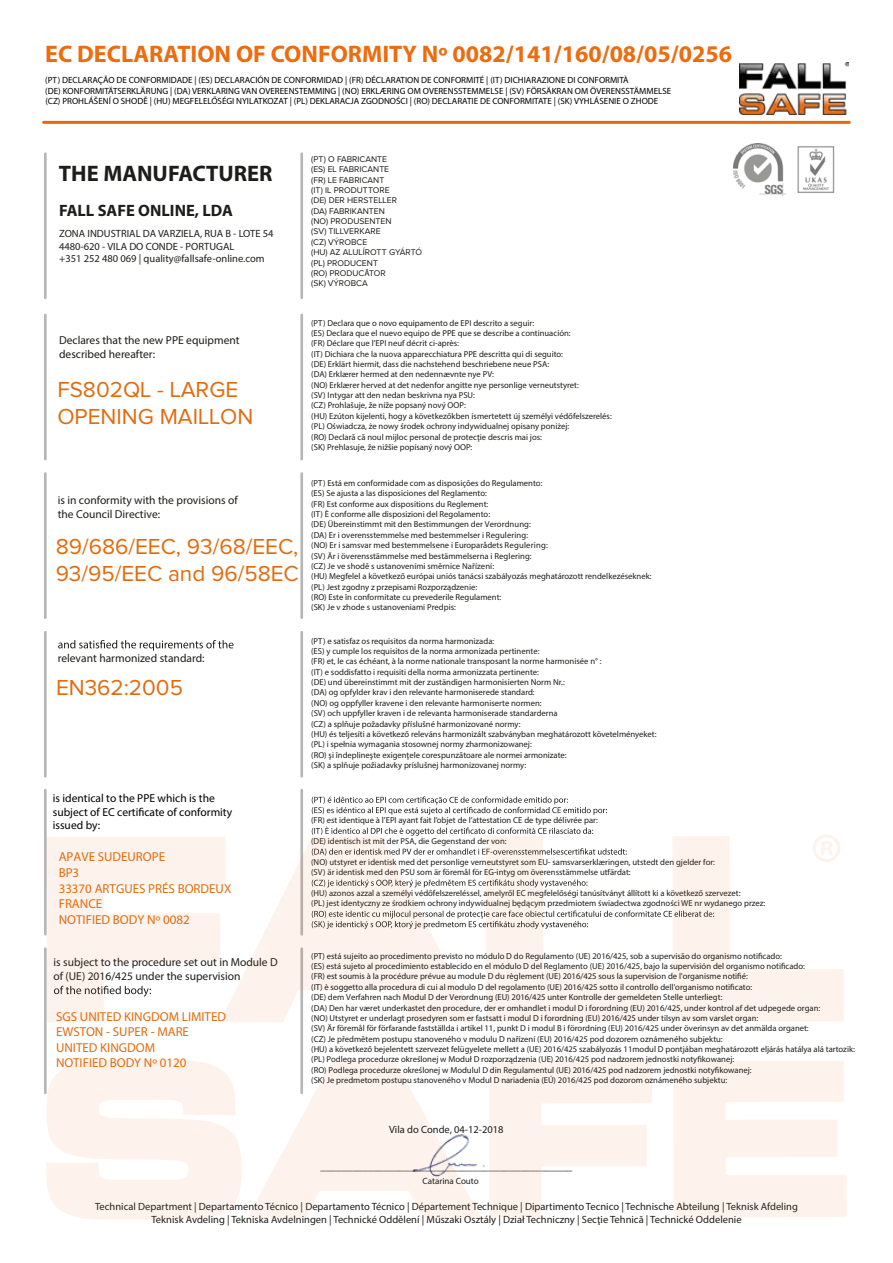
<style>
.page{position:relative;width:893px;height:1263px;background:#fff}
.page>*{position:absolute;margin:0;border:0;box-sizing:border-box;transform-origin:0 0}
.t1{font:700 24px "Myriad Pro";color:#ed6c0f}
.t2{font:22.5px/27px "Proxima Nova";color:#e26b0e}
.t3{font:700 22.5px "Myriad Pro";color:#1d1d1b}
.t4{font:700 16.5px "Myriad Pro";color:#1d1d1b}
.t5{font:12.9px/15.6px "Myriad Pro";color:#e26b0e}
.t6{font:11.55px/13.8px "Myriad Pro";color:#1d1d1b}
.t7{font:11.55px/13.8px "Myriad Pro";color:#000}
.t8{font:10.5px/12.6px "Myriad Pro";color:#1d1d1b}
.t9{font:9px/10.8px "Myriad Pro";color:#000}
.t10{font:9px "Myriad Pro";color:#1d1d1b}
.t11{font:8.7px/10.4px "Myriad Pro";color:#1d1d1b}
.t12{font:8.7px/10.4px "Proxima Nova";color:#1d1d1b}
.s1{color:#ed6c10}
.s2{font-family:"Myriad Pro"}
</style>
<div class="page">
<hr style="left:44px;top:121px;width:805px;height:3px;background:#e26b0e">
<hr style="left:300px;top:315px;width:3px;height:144px;background:#b7b6b6">
<hr style="left:300px;top:154px;width:3px;height:144px;background:#b7b6b6">
<hr style="left:44px;top:154px;width:3px;height:144px;background:#b7b6b6">
<hr style="left:44px;top:315px;width:3px;height:144px;background:#b7b6b6">
<hr style="left:300px;top:473px;width:3px;height:145px;background:#b7b6b6">
<hr style="left:44px;top:473px;width:3px;height:145px;background:#b7b6b6">
<hr style="left:44px;top:632px;width:3px;height:144px;background:#b7b6b6">
<hr style="left:300px;top:632px;width:3px;height:144px;background:#b7b6b6">
<svg style="left:58px;top:640px;width:176px;height:11px"></svg>
<svg style="left:312px;top:796px;width:295px;height:19px"></svg>
<hr style="left:300px;top:790px;width:3px;height:144px;background:#b7b6b6">
<hr style="left:44px;top:790px;width:3px;height:144px;background:#b7b6b6">
<hr style="left:300px;top:949px;width:3px;height:144px;background:#b7b6b6">
<hr style="left:44px;top:949px;width:3px;height:144px;background:#b7b6b6">
<img style="left:740px;top:62px;width:109px;height:52px">
<svg style="left:47px;top:827px;width:797px;height:195px"></svg>
<svg style="left:489px;top:1061px;width:163px;height:156px"></svg>
<svg style="left:674px;top:1061px;width:173px;height:156px"></svg>
<svg style="left:46px;top:1060px;width:435px;height:159px"></svg>
<img style="left:733px;top:144px;width:102px;height:51px">
<img style="left:389px;top:1131px;width:115px;height:56px">
<h1 class="t1" style="left:45px;top:38px;width:688px">EC DECLARATION OF CONFORMITY <span class="s1">Nº 0082/141/160/08/05/0256</span></h1>
<p class="t9" style="left:45px;top:74px;width:627px">(PT) DECLARAÇÃO DE CONFORMIDADE | (ES) DECLARACIÓN DE CONFORMIDAD | (FR) DÉCLARATION DE CONFORMITÉ | (IT) DICHIARAZIONE DI CONFORMITÀ<br>(DE) KONFORMITÄTSERKLÄRUNG | (DA) VERKLARING VAN OVEREENSTEMMING | (NO) ERKLÆRING OM OVERENSSTEMMELSE | (SV) FÖRSÄKRAN OM ÖVERENSSTÄMMELSE (CZ) PROHLÁŠENÍ O SHODĚ | (HU) MEGFELELŐSÉGI NYILATKOZAT | (PL) DEKLARACJA ZGODNOŚCI | (RO) DECLARATIE DE CONFORMITATE | (SK) VYHLÁSENIE O ZHODE</p>
<h2 class="t3" style="left:59px;top:159px;width:215px">THE MANUFACTURER</h2>
<h3 class="t4" style="left:59px;top:199px;width:175px">FALL SAFE ONLINE, LDA</h3>
<p class="t8" style="left:59px;top:227px;width:216px">ZONA INDUSTRIAL DA VARZIELA, RUA B - LOTE 54<br>4480-620 - VILA DO CONDE - PORTUGAL<br>+351 252 480 069 | quality@fallsafe-online.com</p>
<h3 class="t6" style="left:59px;top:333px;width:182px">Declares that the new PPE equipment described hereafter:</h3>
<h2 class="t2" style="left:57px;top:377px;width:198px">FS802QL - LARGE<br>OPENING MAILLON</h2>
<h3 class="t6" style="left:58px;top:493px;width:182px">is in conformity with the provisions of the Council Directive:</h3>
<h2 class="t2" style="left:56px;top:534px;width:245px">89/686/EEC, 93/68/EEC,<br>93/95/EEC and 96/58EC</h2>
<h3 class="t6" style="left:58px;top:651px;width:148px">relevant harmonized standard:</h3>
<h2 class="t2" style="left:56px;top:675px;width:128px">EN362:2005</h2>
<h3 class="t7" style="left:53px;top:791px;width:181px">is identical to the PPE which is the subject of EC certi cate of conformity issued by:</h3>
<h3 class="t5" style="left:59px;top:849px;width:174px">APAVE SUDEUROPE<br>BP3<br>33370 ARTGUES PRÉS BORDEUX<br>FRANCE<br>NOTIFIED BODY Nº 0082</h3>
<h3 class="t6" style="left:53px;top:955px;width:226px">is subject to the procedure set out in Module D of (UE) 2016/425 under the supervision</h3>
<h3 class="t5" style="left:56px;top:1008px;width:172px">SGS UNITED KINGDOM LIMITED<br>EWSTON - SUPER - MARE<br>UNITED KINGDOM<br>NOTIFIED BODY Nº 0120</h3>
<p class="t12" style="left:311px;top:154px;width:113px">(PT) O FABRICANTE<br>(ES) EL FABRICANTE<br>(FR) LE FABRICANT<br>(IT) IL PRODUTTORE<br>(DE) DER HERSTELLER<br>(DA) FABRIKANTEN<br>(NO) PRODUSENTEN<br>(SV) TILLVERKARE<br>(CZ) VÝROBCE<br>(HU) AZ ALULÍROTT GYÁRTÓ (PL) PRODUCENT<br>(RO) PRODUC<span class="s2">Ă</span>TOR<br>(SK) VÝROBCA</p>
<p class="t11" style="left:311px;top:317px;width:302px">(PT) Declara que o novo equipamento de EPI descrito a seguir:<br>(ES) Declara que el nuevo equipo de PPE que se describe a continuación:<br>(FR) Déclare que l’EPI neuf décrit ci-après:<br>(IT) Dichiara che la nuova apparecchiatura PPE descritta qui di seguito:<br>(DE) Erklärt hiermit, dass die nachstehend beschriebene neue PSA:<br>(DA) Erklærer hermed at den nedennævnte nye PV:<br>(NO) Erklærer herved at det nedenfor angitte nye personlige verneutstyret:<br>(SV) Intygar att den nedan beskrivna nya PSU:<br>(CZ) Prohlašuje, že níže popsaný nový OOP:<br>(HU) Ezúton kijelenti, hogy a következőkben ismertetett új személyi védőfelszerelés: (PL) Oświadcza, że nowy środek ochrony indywidualnej opisany poniżej:<br>(RO) Declară că noul mijloc personal de protecţie descris mai jos:<br>(SK) Prehlasuje, že nižšie popísaný nový OOP:</p>
<p class="t11" style="left:311px;top:478px;width:342px">(PT) Está em conformidade com as disposições do Regulamento:<br>(ES) Se ajusta a las disposiciones del Reglamento:<br>(FR) Est conforme aux dispositions du Reglement:<br>(IT) È conforme alle disposizioni del Regolamento:<br>(DE) Übereinstimmt mit den Bestimmungen der Verordnung:<br>(DA) Er i overensstemmelse med bestemmelser i Regulering:<br>(NO) Er i samsvar med bestemmelsene i Europarådets Regulering:<br>(SV) Är i överensstämmelse med bestämmelserna i Reglering:<br>(CZ) Je ve shodě s ustanoveními směrnice Nařízení:<br>(HU) Megfelel a következő európai uniós tanácsi szabályozás meghatározott rendelkezéseknek: (PL) Jest zgodny z przepisami Rozporządzenie:<br>(RO) Este în conformitate cu prevederile Regulament:<br>(SK) Je v zhode s ustanoveniami Predpis:</p>
<p class="t11" style="left:311px;top:635px;width:347px">(PT) e satisfaz os requisitos da norma harmonizada:<br>(ES) y cumple los requisitos de la norma armonizada pertinente:<br>(FR) et, le cas échéant, à la norme nationale transposant la norme harmonisée n° :<br>(IT) e soddisfatto i requisiti della norma armonizzata pertinente:<br>(DE) und übereinstimmt mit der zuständigen harmonisierten Norm Nr.:<br>(DA) og opfylder krav i den relevante harmoniserede standard:<br>(NO) og oppfyller kravene i den relevante harmoniserte normen:<br>(SV) och uppfyller kraven i de relevanta harmoniserade standarderna<br>(CZ) a splňuje požadavky příslušné harmonizované normy:<br>(HU) és teljesíti a következő releváns harmonizált szabványban meghatározott követelményeket: (PL) i spełnia wymagania stosownej normy zharmonizowanej:<br>(RO) şi îndeplineşte exigenţele corespunzătoare ale normei armonizate:<br>(SK) a splňuje požiadavky príslušnej harmonizovanej normy:</p>
<p class="t11" style="left:311px;top:815px;width:288px">(FR) est identique à l’EPI ayant fait l’objet de l’attestation CE de type délivrée par:</p>
<p class="t11" style="left:311px;top:836px;width:197px">(DE) identisch ist mit der PSA, die Gegenstand der von:</p>
<p class="t11" style="left:311px;top:857px;width:405px">(NO) utstyret er identisk med det personlige verneutstyret som EU- samsvarserklæringen, utstedt den gjelder for: (SV) är identisk med den PSU som är föremål för EG-intyg om överensstämmelse utfärdat:</p>
<p class="t11" style="left:311px;top:888px;width:456px">(HU) azonos azzal a személyi védőfelszereléssel, amelyről EC megfelelőségi tanúsítványt állított ki a következő szervezet:<br>(PL) jest identyczny ze środkiem ochrony indywidualnej będącym przedmiotem świadectwa zgodności WE nr wydanego przez:</p>
<p class="t11" style="left:311px;top:950px;width:545px">(PT) está sujeito ao procedimento previsto no módulo D do Regulamento (UE) 2016/425, sob a supervisão do organismo noti cado:<br>(ES) está sujeto al procedimiento establecido en el módulo D del Reglamento (UE) 2016/425, bajo la supervisión del organismo noti cado:<br>(FR) est soumis à la procédure prévue au module D du règlement (UE) 2016/425 sous la supervision de l'organisme noti é:<br>(IT) è soggetto alla procedura di cui al modulo D del regolamento (UE) 2016/425 sotto il controllo dell'organismo noti cato:<br>(DE) dem Verfahren nach Modul D der Verordnung (EU) 2016/425 unter Kontrolle der gemeldeten Stelle unterliegt:<br>(DA) Den har været underkastet den procedure, der er omhandlet i modul D i forordning (EU) 2016/425, under kontrol af det udpegede organ:<br>(NO) Utstyret er underlagt prosedyren som er fastsatt i modul D i forordning (EU) 2016/425 under tilsyn av som varslet organ:<br>(SV) Är föremål för förfarande fastställda i artikel 11, punkt D i modul B i förordning (EU) 2016/425 under överinsyn av det anmälda organet:<br>(CZ) Je předmětem postupu stanoveného v modulu D nařízení (EU) 2016/425 pod dozorem oznámeného subjektu:<br>(HU) a következő bejelentett szervezet felügyelete mellett a (UE) 2016/425 szabályozás 11modul D pontjában meghatározott eljárás hatálya alá tartozik: (PL) Podlega procedurze określonej w Moduł D rozporządzenia (UE) 2016/425 pod nadzorem jednostki noty kowanej:<br>(RO) Podlega procedurze określonej w Modulul D din Regulamentul (UE) 2016/425 pod nadzorem jednostki noty kowanej:<br>(SK) Je predmetom postupu stanoveného v Modul D nariadenia (EÚ) 2016/425 pod dozorom oznámeného subjektu:</p>
<p class="t8" style="left:389px;top:1123px;width:116px">Vila do Conde, 04-12-2018</p>
<p class="t8" style="left:320px;top:1160px;width:254px">________________________________________________</p>
<p class="t10" style="left:423px;top:1176px;width:58px">Catarina Couto</p>
<p class="t8" style="left:95px;top:1200px;width:704px;text-align:center">Technical Department | Departamento Técnico | Departamento Técnico | Département Technique | Dipartimento Tecnico | Technische Abteilung | Teknisk Afdeling<br>Teknisk Avdeling | Tekniska Avdelningen | Technické Oddělení | Műszaki Osztály | Dział Techniczny | Secţie Tehnică | Technické Oddelenie</p>
</div>
